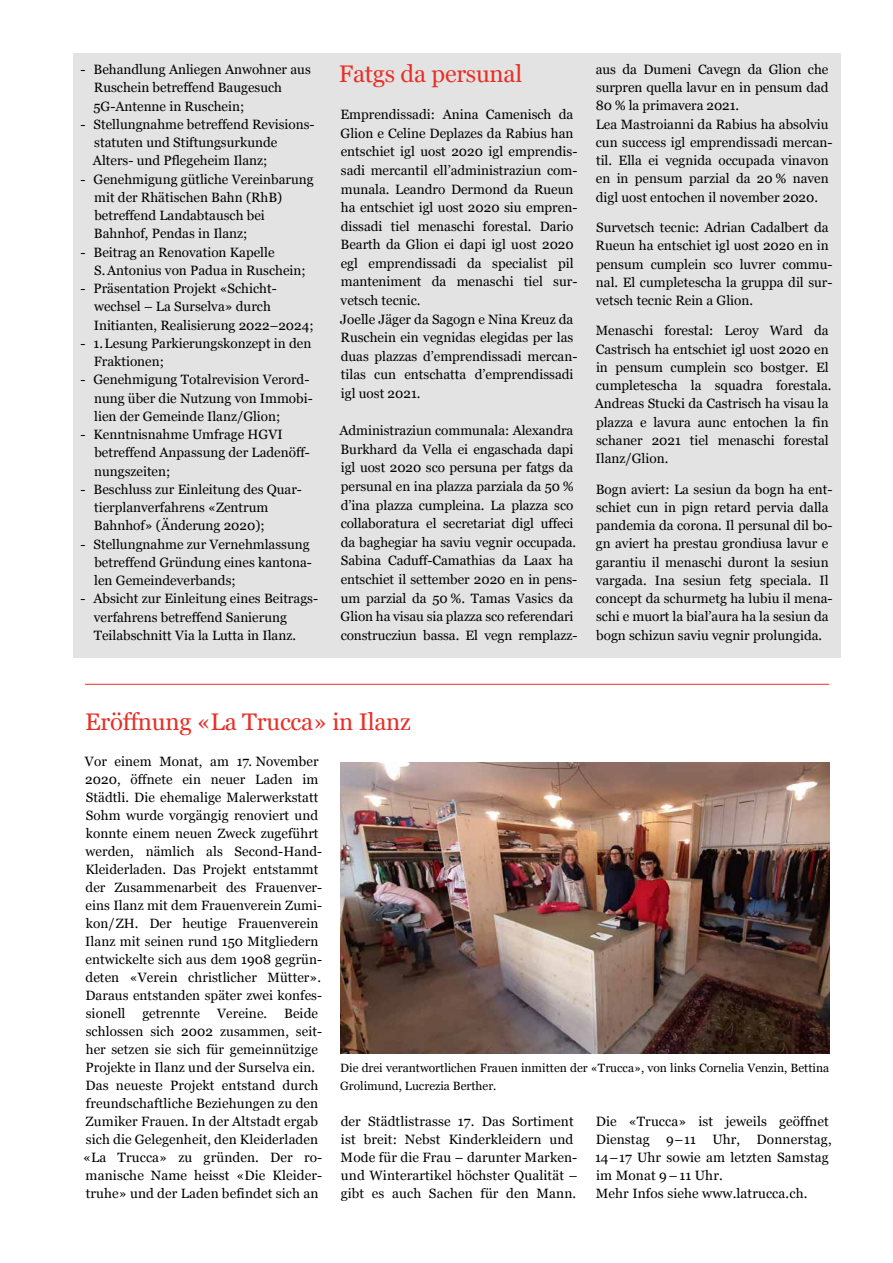
<style>
.page{position:relative;width:893px;height:1263px;background:#fff}
.page>*{position:absolute;margin:0;border:0;box-sizing:border-box;transform-origin:0 0}
.t1{font:24px "Vani";letter-spacing:-.01em;color:#e73027}
.t2{font:13.5px/18.3px "Vani";color:#000}
.t3{font:12px/18px "Vani";color:#000}
</style>
<div class="page">
<div style="left:73px;top:53px;width:768px;height:605px;background:#e3e3e3"></div>
<hr style="left:85px;top:684px;width:744px;height:1px;background:#e73027">
<img style="left:340px;top:763px;width:489px;height:291px">
<p class="t2" style="left:93px;top:60px;width:219px;text-indent:-13px">- Behandlung Anliegen Anwohner aus<br>Ruschein betreffend Baugesuch<br>5G-Antenne in Ruschein;</p>
<p class="t2" style="left:93px;top:115px;width:223px;text-indent:-12px">- Stellungnahme betreffend Revisions&shy;statuten und Stiftungsurkunde<br>Alters- und Pflegeheim Ilanz;</p>
<p class="t2" style="left:94px;top:170px;width:221px;text-indent:-13px">- Genehmigung gütliche Vereinbarung mit der Rhätischen Bahn (RhB) betreffend Landabtausch bei<br>Bahnhof, Pendas in Ilanz;</p>
<p class="t2" style="left:94px;top:243px;width:213px;text-indent:-14px">- Beitrag an Renovation Kapelle<br>S.Antonius von Padua in Ruschein;</p>
<p class="t2" style="left:94px;top:279px;width:221px;text-indent:-13px">- Präsentation Projekt «Schicht&shy;wechsel – La Surselva» durch<br>Initianten, Realisierung 2022–2024;</p>
<p class="t2" style="left:94px;top:334px;width:219px;text-indent:-13px">- 1.Lesung Parkierungskonzept in den<br>Fraktionen;</p>
<p class="t2" style="left:94px;top:370px;width:220px;text-indent:-14px">- Genehmigung Totalrevision Verord&shy;nung über die Nutzung von Immobi&shy;lien der Gemeinde Ilanz/Glion;</p>
<p class="t2" style="left:94px;top:425px;width:217px;text-indent:-14px">- Kenntnisnahme Umfrage HGVI betreffend Anpassung der Ladenöff&shy;nungszeiten;</p>
<p class="t2" style="left:94px;top:480px;width:210px;text-indent:-13px">- Beschluss zur Einleitung des Quar&shy;tierplanverfahrens «Zentrum<br>Bahnhof» (Änderung 2020);</p>
<p class="t2" style="left:94px;top:535px;width:219px;text-indent:-14px">- Stellungnahme zur Vernehmlassung betreffend Gründung eines kantona&shy;len Gemeindeverbands;</p>
<p class="t2" style="left:94px;top:589px;width:226px;text-indent:-13px">- Absicht zur Einleitung eines Beitrags&shy;verfahrens betreffend Sanierung<br>Teilabschnitt Via la Lutta in Ilanz.</p>
<h1 class="t1" style="left:339px;top:60px;width:185px">Fatgs da persunal</h1>
<p class="t2" style="left:340px;top:105px;width:239px">Emprendissadi: Anina Camenisch da Glion e Celine Deplazes da Rabius han entschiet igl uost 2020 igl emprendis&shy;sadi mercantil ell’administraziun com&shy;munala. Leandro Dermond da Rueun ha entschiet igl uost 2020 siu empren&shy;dissadi tiel menaschi forestal. Dario Bearth da Glion ei dapi igl uost 2020 egl emprendissadi da specialist pil manteniment da menaschi tiel sur&shy;vetsch tecnic.<br>Joelle Jäger da Sagogn e Nina Kreuz da Ruschein ein vegnidas elegidas per las duas plazzas d’emprendissadi mercan&shy;tilas cun entschatta d’emprendissadi igl uost 2021.</p>
<p class="t2" style="left:340px;top:421px;width:239px">Administraziun communala: Alexandra Burkhard da Vella ei engaschada dapi igl uost 2020 sco persuna per fatgs da persunal en ina plazza parziala da 50 % d’ina plazza cumpleina. La plazza sco collaboratura el secretariat digl uffeci da baghegiar ha saviu vegnir occupada.<br>Sabina Caduff-Camathias da Laax ha entschiet il settember 2020 en in pens&shy;um parzial da 50 %. Tamas Vasics da Glion ha visau sia plazza sco referendari construcziun bassa. El vegn remplazz-</p>
<p class="t2" style="left:596px;top:60px;width:238px">aus da Dumeni Cavegn da Glion che surpren quella lavur en in pensum dad 80 % la primavera 2021.<br>Lea Mastroianni da Rabius ha absolviu cun success igl emprendissadi mercan&shy;til. Ella ei vegnida occupada vinavon en in pensum parzial da 20 % naven digl uost entochen il november 2020.</p>
<p class="t2" style="left:596px;top:218px;width:238px">Survetsch tecnic: Adrian Cadalbert da Rueun ha entschiet igl uost 2020 en in pensum cumplein sco luvrer commu&shy;nal. El cumpletescha la gruppa dil sur&shy;vetsch tecnic Rein a Glion.</p>
<p class="t2" style="left:595px;top:322px;width:238px">Menaschi forestal: Leroy Ward da Castrisch ha entschiet igl uost 2020 en in pensum cumplein sco bostger. El cumpletescha la squadra forestala.<br>Andreas Stucki da Castrisch ha visau la plazza e lavura aunc entochen la fin schaner 2021 tiel menaschi forestal Ilanz/Glion.</p>
<p class="t2" style="left:596px;top:480px;width:238px">Bogn aviert: La sesiun da bogn ha ent&shy;schiet cun in pign retard pervia dalla pandemia da corona. Il persunal dil bo&shy;gn aviert ha prestau grondiusa lavur e garantiu il menaschi duront la sesiun vargada. Ina sesiun fetg speciala. Il concept da schurmetg ha lubiu il mena&shy;schi e muort la bial’aura ha la sesiun da bogn schizun saviu vegnir prolungida.</p>
<h1 class="t1" style="left:85px;top:708px;width:327px">Eröffnung «La Trucca» in Ilanz</h1>
<p class="t2" style="left:85px;top:752px;width:239px">Vor einem Monat, am 17. November 2020, öffnete ein neuer Laden im Städtli. Die ehemalige Malerwerkstatt Sohm wurde vorgängig renoviert und konnte einem neuen Zweck zugeführt werden, nämlich als Second-Hand-Kleiderladen. Das Projekt entstammt der Zusammenarbeit des Frauenver&shy;eins Ilanz mit dem Frauenverein Zumi&shy;kon/ZH. Der heutige Frauenverein Ilanz mit seinen rund 150 Mitgliedern entwickelte sich aus dem 1908 gegrün&shy;deten «Verein christlicher Mütter».<br>Daraus entstanden später zwei konfes&shy;sionell</p>
<p class="t2" style="left:83px;top:1004px;width:241px;text-indent:201px">Beide schlossen sich 2002 zusammen, seit&shy;her setzen sie sich für gemeinnützige Projekte in Ilanz und der Surselva ein.<br>Das neueste Projekt entstand durch freundschaftliche Beziehungen zu den Zumiker Frauen. In der Altstadt ergab sich die Gelegenheit, den Kleiderladen «La Trucca» zu gründen. Der ro&shy;manische Name heisst «Die Kleider&shy;truhe» und der Laden befindet sich an</p>
<p class="t2" style="left:142px;top:1004px;width:59px">getrennte</p>
<p class="t2" style="left:217px;top:1004px;width:52px">Vereine.</p>
<p class="t3" style="left:340px;top:1059px;width:490px">Die drei verantwortlichen Frauen inmitten der «Trucca», von links Cornelia Venzin, Bettina<br>Grolimund, Lucrezia Berther.</p>
<p class="t2" style="left:341px;top:1112px;width:238px">der Städtlistrasse 17. Das Sortiment ist breit: Nebst Kinderkleidern und Mode für die Frau – darunter Marken&shy;und Winterartikel höchster Qualität – gibt es auch Sachen für den Mann.</p>
<p class="t2" style="left:595px;top:1112px;width:238px">Die «Trucca» ist jeweils geöffnet<br>Dienstag 9–11 Uhr, Donnerstag,<br>14–17 Uhr sowie am letzten Samstag im Monat 9–11 Uhr.<br>Mehr Infos siehe www.latrucca.ch.</p>
</div>
